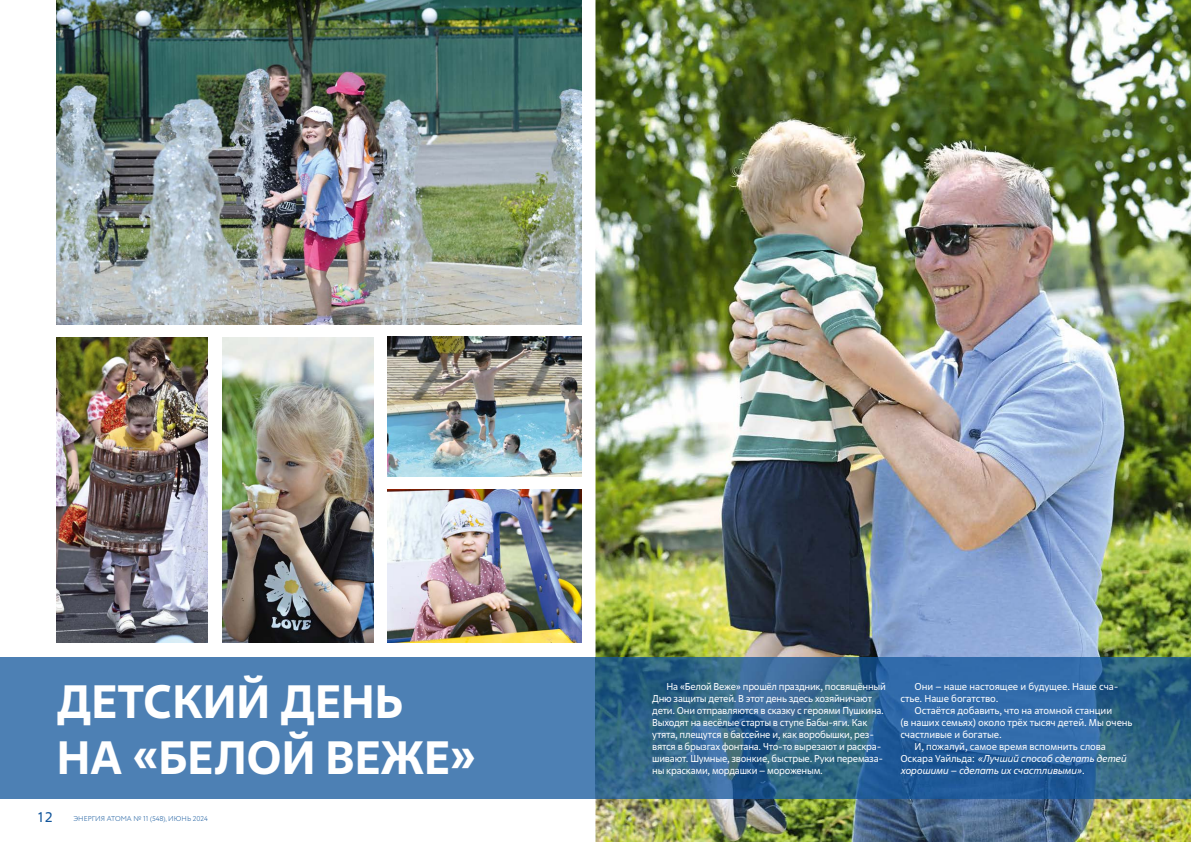
<style>
.page{position:relative;width:1191px;height:842px;background:#fff}
.page>*{position:absolute;margin:0;border:0;box-sizing:border-box;transform-origin:0 0}
.t1{font:700 46.7px/56px "Rosatom";color:#fff}
.t2{font:14px "Rosatom";color:#11559b}
.t3{font:10px/12px "Rosatom";letter-spacing:-.025em;color:#fff}
.t4{font:italic 10px "Rosatom";letter-spacing:-.01em;color:#fff}
.t5{font:300 7px "Circe";color:#11559b}
.s1{font-style:normal}
</style>
<div class="page">
<img style="left:595px;top:0;width:596px;height:842px">
<div style="left:0;top:657px;width:595px;height:142px;background:#4d80b4"></div>
<img style="left:595px;top:657px;width:596px;height:142px">
<img style="left:222px;top:337px;width:151px;height:306px">
<img style="left:57px;top:337px;width:151px;height:306px">
<img style="left:57px;top:0;width:524px;height:324px">
<img style="left:387px;top:337px;width:194px;height:139px">
<img style="left:387px;top:490px;width:194px;height:153px">
<h1 class="t1" style="left:57px;top:673px;width:421px">ДЕТСКИЙ ДЕНЬ<br>НА «БЕЛОЙ ВЕЖЕ»</h1>
<h2 class="t2" style="left:37px;top:809px;width:17px">12</h2>
<p class="t5" style="left:74px;top:814px;width:136px">ЭНЕРГИЯ АТОМА № 11 (548), ИЮНЬ 2024</p>
<p class="t3" style="left:652px;top:680px;width:235px;text-indent:14px">На «Белой Веже» прошёл праздник, посвящённый Дню защиты детей. В этот день здесь хозяйничают дети. Они отправляются в сказку с героями Пушкина.<br>Выходят на весёлые старты в ступе Бабы-яги. Как утята, плещутся в бассейне и, как воробышки, рез&shy;вятся в брызгах фонтана. Что-то вырезают и раскра&shy;шивают. Шумные, звонкие, быстрые. Руки перемаза&shy;ны красками, мордашки – мороженым.</p>
<p class="t3" style="left:900px;top:680px;width:220px;text-indent:14px">Они – наше настоящее и будущее. Наше сча&shy;стье. Наше богатство.</p>
<p class="t3" style="left:914px;top:704px;width:199px">Остаётся добавить, что на атомной станции</p>
<p class="t3" style="left:900px;top:716px;width:234px">(в наших семьях) около трёх тысяч детей. Мы очень</p>
<p class="t3" style="left:900px;top:728px;width:103px">счастливые и богатые.</p>
<p class="t3" style="left:914px;top:740px;width:193px">И, пожалуй, самое время вспомнить слова</p>
<p class="t4" style="left:900px;top:752px;width:227px"><span class="s1">Оскара Уайльда:</span> «Лучший способ сделать детей</p>
<p class="t4" style="left:900px;top:764px;width:186px">хорошими – сделать их счастливыми».</p>
</div>
